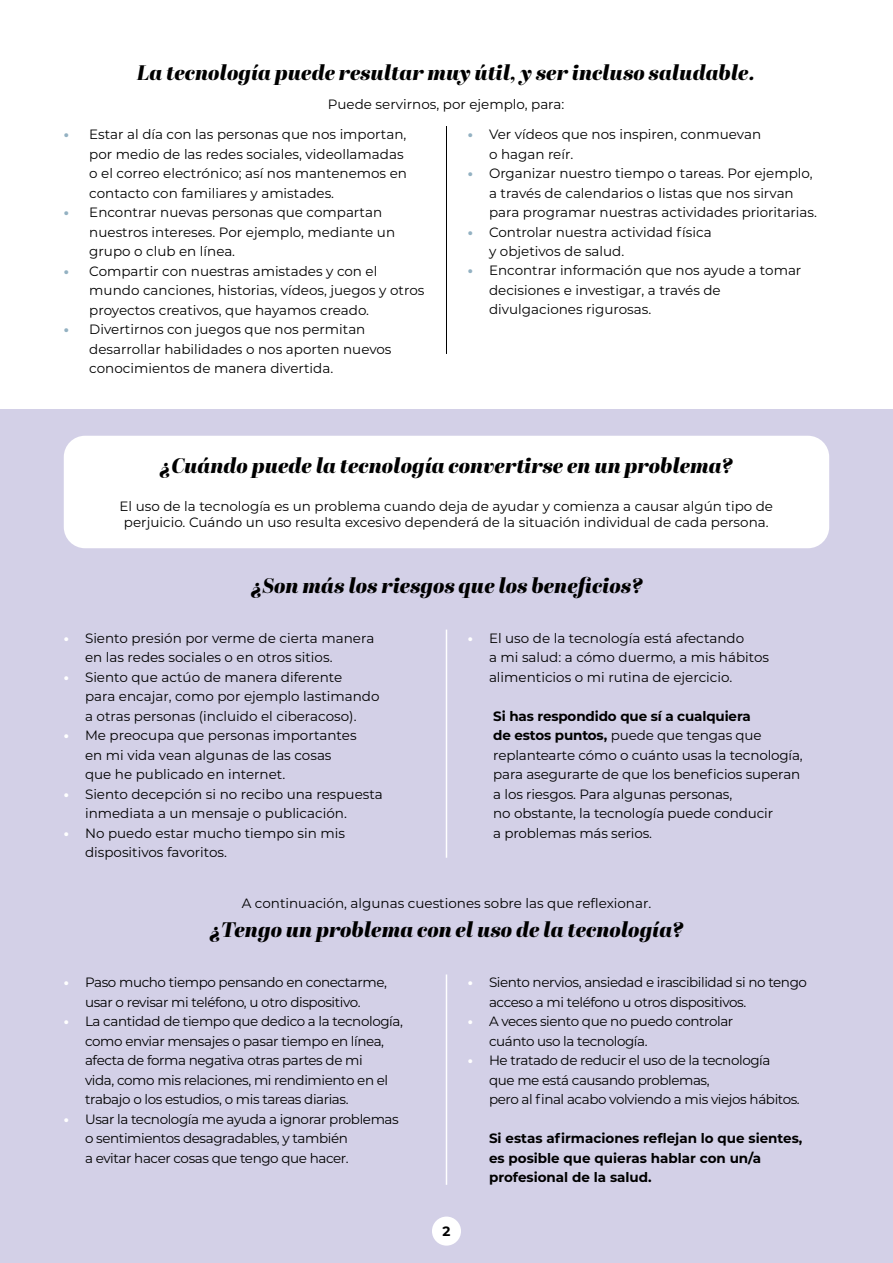
<style>
.page{position:relative;width:893px;height:1263px;background:#fff}
.page>*{position:absolute;margin:0;border:0;box-sizing:border-box;transform-origin:0 0}
.t1{font:italic 21px "Abril Fatface";color:#000}
.t2{font:13.5px/19.5px "Montserrat";color:#000}
.t3{font:13.5px/19.5px "Montserrat";letter-spacing:-.03em;color:#000}
.t4{font:700 13.5px/19.5px "Montserrat";color:#000}
.s1{font-weight:800;color:#93b1c2}
.s2{font-weight:800;color:#fff}
.s3{font-weight:700}
</style>
<div class="page">
<div style="left:0;top:410px;width:893px;height:853px;background:#d3d0e7"></div>
<div style="left:432px;top:1216px;width:29px;height:29px;background:#fff;border-radius:50%"></div>
<hr style="left:446px;top:126px;width:1px;height:228px;background:#000">
<hr style="left:446px;top:974px;width:1px;height:211px;background:#fff">
<hr style="left:446px;top:630px;width:1px;height:228px;background:#fff">
<div style="left:64px;top:436px;width:765px;height:112px;background:#fff;border-radius:21px"></div>
<h1 class="t1" style="left:137px;top:57px;width:619px">La tecnología puede resultar muy útil, y ser incluso saludable.</h1>
<p class="t2" style="left:328px;top:93px;width:238px">Puede servirnos, por ejemplo, para:</p>
<p class="t2" style="left:89px;top:124px;width:319px;text-indent:-26px"><span class="s1">•</span> Estar al día con las personas que nos importan, por medio de las redes sociales, videollamadas o el correo electrónico; así nos mantenemos en contacto con familiares y amistades.</p>
<p class="t2" style="left:89px;top:202px;width:307px;text-indent:-26px"><span class="s1">•</span> Encontrar nuevas personas que compartan nuestros intereses. Por ejemplo, mediante un grupo o club en línea.</p>
<p class="t2" style="left:89px;top:261px;width:337px;text-indent:-26px"><span class="s1">•</span> Compartir con nuestras amistades y con el mundo canciones, historias, vídeos, juegos y otros proyectos creativos, que hayamos creado.</p>
<p class="t2" style="left:89px;top:319px;width:304px;text-indent:-26px"><span class="s1">•</span> Divertirnos con juegos que nos permitan desarrollar habilidades o nos aporten nuevos conocimientos de manera divertida.</p>
<p class="t2" style="left:489px;top:124px;width:274px;text-indent:-21px"><span class="s1">•</span> Ver vídeos que nos inspiren, conmuevan o hagan reír.</p>
<p class="t2" style="left:489px;top:163px;width:329px;text-indent:-21px"><span class="s1">•</span> Organizar nuestro tiempo o tareas. Por ejemplo, a través de calendarios o listas que nos sirvan para programar nuestras actividades prioritarias.</p>
<p class="t2" style="left:489px;top:221px;width:224px;text-indent:-21px"><span class="s1">•</span> Controlar nuestra actividad física y objetivos de salud.</p>
<p class="t2" style="left:489px;top:260px;width:314px;text-indent:-21px"><span class="s1">•</span> Encontrar información que nos ayude a tomar decisiones e investigar, a través de divulgaciones rigurosas.</p>
<h1 class="t1" style="left:160px;top:450px;width:575px">¿Cuándo puede la tecnología convertirse en un problema?</h1>
<p class="t2" style="left:119px;top:497px;width:655px;line-height:16.2px;text-align:center">El uso de la tecnología es un problema cuando deja de ayudar y comienza a causar algún tipo de perjuicio. Cuándo un uso resulta excesivo dependerá de la situación individual de cada persona.</p>
<h1 class="t1" style="left:251px;top:571px;width:394px">¿Son más los riesgos que los beneficios?</h1>
<p class="t2" style="left:85px;top:628px;width:291px;text-indent:-21px"><span class="s2">•</span> Siento presión por verme de cierta manera en las redes sociales o en otros sitios.</p>
<p class="t2" style="left:85px;top:667px;width:296px;text-indent:-21px"><span class="s2">•</span> Siento que actúo de manera diferente<br>para encajar, como por ejemplo lastimando a otras personas (incluido el ciberacoso).</p>
<p class="t2" style="left:85px;top:725px;width:273px;text-indent:-21px"><span class="s2">•</span> Me preocupa que personas importantes en mi vida vean algunas de las cosas que he publicado en internet.</p>
<p class="t2" style="left:85px;top:784px;width:299px;text-indent:-21px"><span class="s2">•</span> Siento decepción si no recibo una respuesta inmediata a un mensaje o publicación.</p>
<p class="t2" style="left:85px;top:822px;width:261px;text-indent:-21px"><span class="s2">•</span> No puedo estar mucho tiempo sin mis dispositivos favoritos.</p>
<p class="t2" style="left:489px;top:627px;width:282px;text-indent:-21px"><span class="s2">•</span> El uso de la tecnología está afectando<br>a mi salud: a cómo duermo, a mis hábitos alimenticios o mi rutina de ejercicio.</p>
<p class="t2" style="left:493px;top:705px;width:311px"><span class="s3">Si has respondido que sí a cualquiera<br>de estos puntos,</span> puede que tengas que replantearte cómo o cuánto usas la tecnología, para asegurarte de que los beneficios superan a los riesgos. Para algunas personas,<br>no obstante, la tecnología puede conducir<br>a problemas más serios.</p>
<p class="t2" style="left:242px;top:893px;width:411px">A continuación, algunas cuestiones sobre las que reflexionar.</p>
<h1 class="t1" style="left:209px;top:915px;width:475px">¿Tengo un problema con el uso de la tecnología?</h1>
<p class="t3" style="left:64px;top:972px;width:325px;text-align:center"><span class="s2">•</span> Paso mucho tiempo pensando en conectarme, usar o revisar mi teléfono, u otro dispositivo.</p>
<p class="t3" style="left:85px;top:1011px;width:319px;text-indent:-21px"><span class="s2">•</span> La cantidad de tiempo que dedico a la tecnología, como enviar mensajes o pasar tiempo en línea, afecta de forma negativa otras partes de mi<br>vida, como mis relaciones, mi rendimiento en el trabajo o los estudios, o mis tareas diarias.</p>
<p class="t3" style="left:85px;top:1109px;width:315px;text-indent:-21px"><span class="s2">•</span> Usar la tecnología me ayuda a ignorar problemas o sentimientos desagradables, y también<br>a evitar hacer cosas que tengo que hacer.</p>
<p class="t4" style="left:442px;top:1220px;width:9px">2</p>
<p class="t3" style="left:489px;top:972px;width:319px;text-indent:-21px"><span class="s2">•</span> Siento nervios, ansiedad e irascibilidad si no tengo acceso a mi teléfono u otros dispositivos.</p>
<p class="t3" style="left:489px;top:1011px;width:246px;text-indent:-21px"><span class="s2">•</span> A veces siento que no puedo controlar cuánto uso la tecnología.</p>
<p class="t3" style="left:489px;top:1050px;width:312px;text-indent:-21px"><span class="s2">•</span> He tratado de reducir el uso de la tecnología<br>que me está causando problemas,<br>pero al final acabo volviendo a mis viejos hábitos.</p>
<p class="t4" style="left:489px;top:1128px;width:315px">Si estas afirmaciones reflejan lo que sientes, es posible que quieras hablar con un/a profesional de la salud.</p>
</div>
